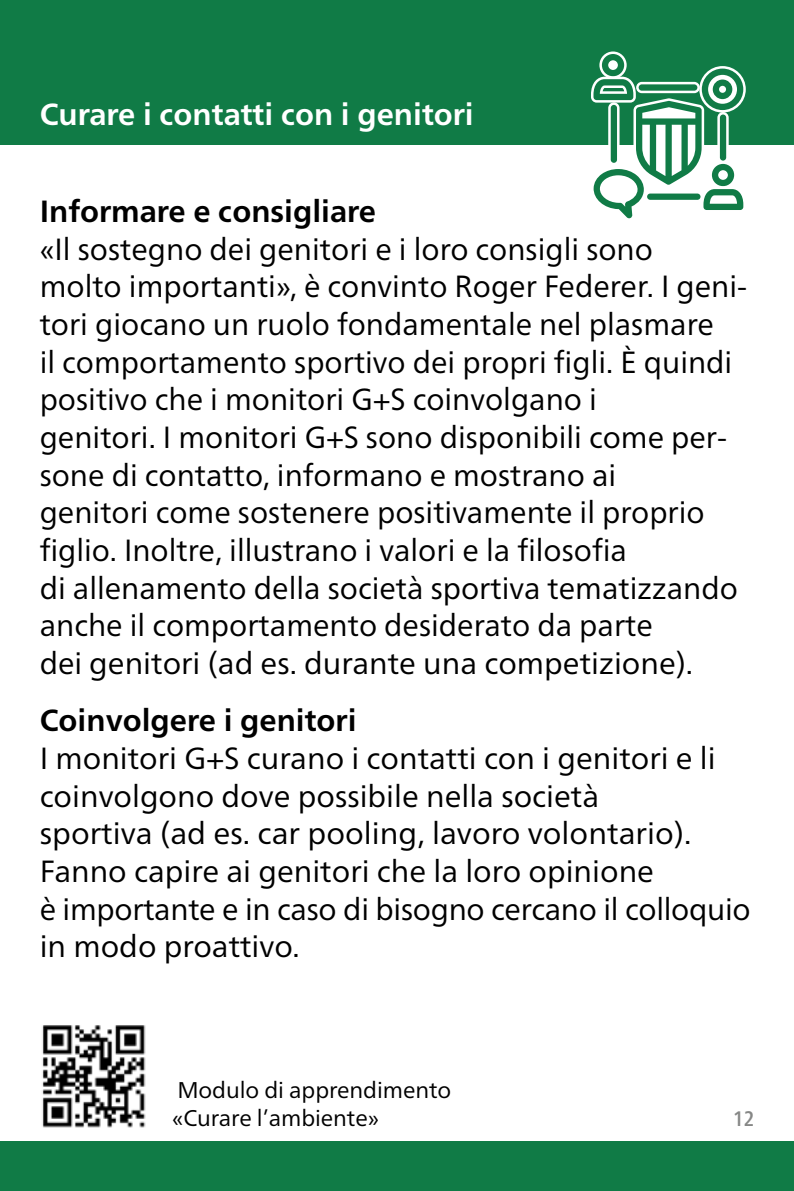
<style>
.page{position:relative;width:794px;height:1191px;background:#fff}
.page>*{position:absolute;margin:0;border:0;box-sizing:border-box;transform-origin:0 0}
._03_Grundtext{font:30.8px/37.8px "Frutiger Neue LT Pro";color:#000}
._02_Untertitel{font:700 30.8px "Frutiger Neue LT Pro";color:#000}
._02_1_Untertitel_wei{font:700 30.8px "Frutiger Neue LT Pro";color:#fff}
._03_QR_Codes{font:22.75px/28px "Frutiger Neue LT Pro";letter-spacing:-.005em;color:#000}
.t1{font:500 condensed 21px "Frutiger Neue LT Pro";color:#868786}
</style>
<div class="page">
<div style="left:0;top:0;width:794px;height:145px;background:#107b46"></div>
<div style="left:0;top:1141px;width:794px;height:50px;background:#107b46"></div>
<svg style="left:591px;top:51px;width:155px;height:168px"></svg>
<img style="left:42px;top:1025px;width:104px;height:103px">
<p class="_02_1_Untertitel_wei" style="left:40px;top:96px;width:435px">Curare i contatti con i genitori</p>
<p class="_02_Untertitel" style="left:40px;top:193px;width:338px">Informare e consigliare</p>
<p class="_03_Grundtext" style="left:40px;top:230px;width:709px">«Il sostegno dei genitori e i loro consigli sono<br>molto importanti», è convinto Roger Federer. I geni&shy;tori giocano un ruolo fondamentale nel plasmare<br>il comportamento sportivo dei propri figli. È quindi positivo che i monitori G+S coinvolgano i<br>genitori. I monitori G+S sono disponibili come per&shy;sone di contatto, informano e mostrano ai<br>genitori come sostenere positivamente il proprio figlio. Inoltre, illustrano i valori e la filosofia<br>di allenamento della società sportiva tematizzando anche il comportamento desiderato da parte<br>dei genitori (ad es. durante una competizione).</p>
<p class="_02_Untertitel" style="left:40px;top:702px;width:318px">Coinvolgere i genitori</p>
<p class="_03_Grundtext" style="left:40px;top:739px;width:712px">I monitori G+S curano i contatti con i genitori e li coinvolgono dove possibile nella società<br>sportiva (ad es. car pooling, lavoro volontario).<br>Fanno capire ai genitori che la loro opinione<br>è importante e in caso di bisogno cercano il colloquio in modo proattivo.</p>
<p class="_03_QR_Codes" style="left:172px;top:1076px;width:280px">Modulo di apprendimento «Curare l’ambiente»</p>
<p class="t1" style="left:733px;top:1106px;width:23px">12</p>
</div>
